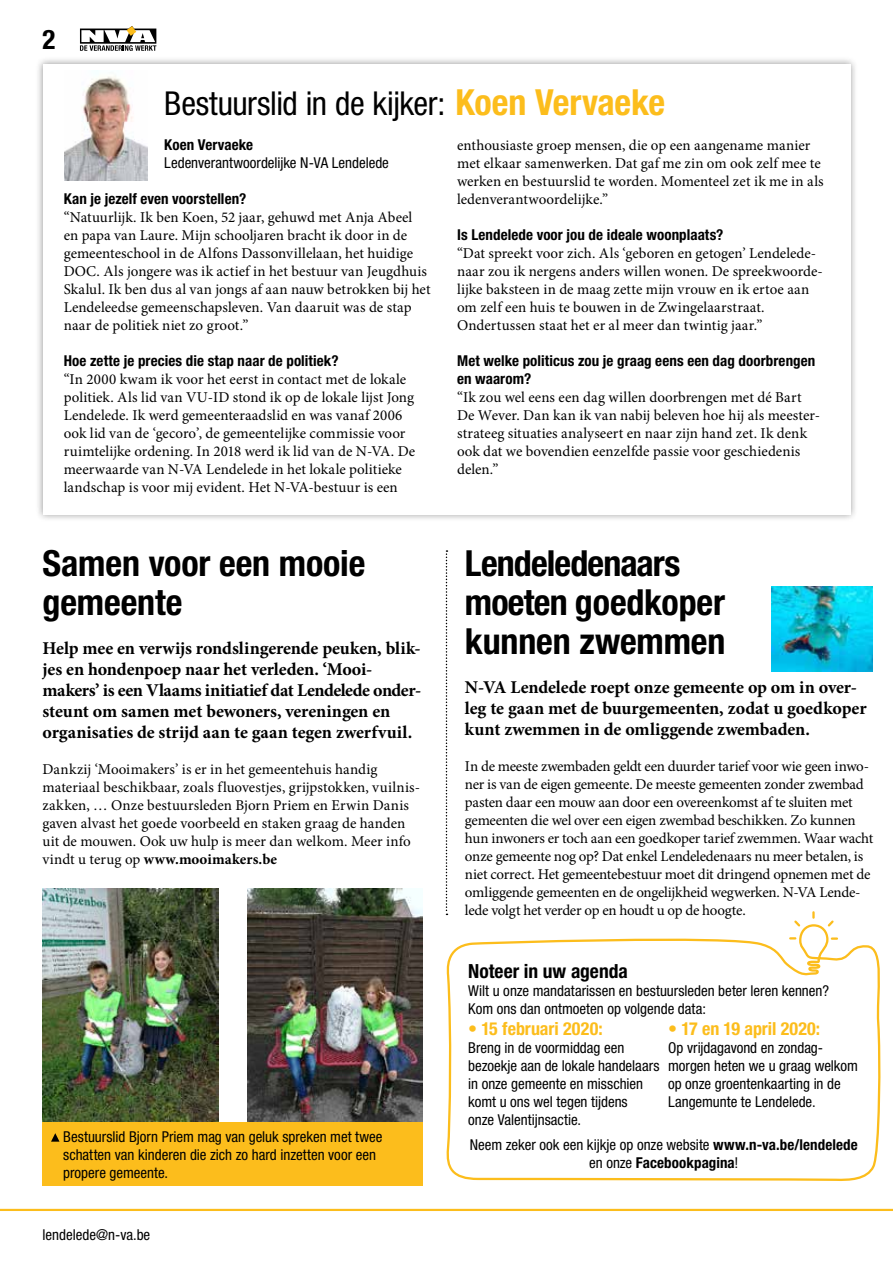
<style>
.page{position:relative;width:893px;height:1263px;background:#fff}
.page>*{position:absolute;margin:0;border:0;box-sizing:border-box;transform-origin:0 0}
.t1{font:700 condensed 36px/39px "Helvetica Neue LT Std";letter-spacing:-.005em;color:#000}
.t2{font:condensed 33px "Helvetica Neue LT Std";letter-spacing:-.015em;color:#000}
.t3{font:700 condensed 27px "Helvetica Neue LT Std";color:#000}
.t4{font:700 condensed 19.5px "Helvetica Neue LT Std";color:#000}
.t5{font:700 18px/21px "Minion Pro";letter-spacing:-.01em;color:#000}
.t6{font:700 condensed 18px "Helvetica Neue LT Std";color:#fcbd1c}
.t7{font:15px/18px "Minion Pro";color:#000}
.t8{font:condensed 15px/18px "Helvetica Neue LT Std";color:#000}
.t9{font:15px/18px "Minion Pro";letter-spacing:-.02em;color:#000}
.t10{font:700 condensed 15px/18px "Helvetica Neue LT Std";letter-spacing:.005em;color:#000}
.s1{font-weight:700;font-size:36px;color:#fcbd1c}
.s2{font-weight:700}
</style>
<div class="page">
<div style="left:35px;top:56px;width:823px;height:466px;background:#000;opacity:.4"></div>
<div style="left:43px;top:64px;width:807px;height:450px;background:#fff"></div>
<img style="left:64px;top:70px;width:83px;height:111px">
<img style="left:772px;top:586px;width:101px;height:86px">
<img style="left:43px;top:888px;width:175px;height:203px">
<img style="left:247px;top:888px;width:176px;height:203px">
<svg style="left:446px;top:550px;width:1px;height:360px"></svg>
<svg style="left:445px;top:910px;width:436px;height:181px"></svg>
<svg style="left:0;top:1091px;width:893px;height:120px"></svg>
<svg style="left:80px;top:26px;width:76px;height:25px"></svg>
<h3 class="t3" style="left:43px;top:23px;width:14px">2</h3>
<h2 class="t2" style="left:164px;top:84px;width:502px">Bestuurslid in de kijker: <span class="s1">Koen Vervaeke</span></h2>
<p class="t10" style="left:164px;top:136px;width:90px">Koen Vervaeke</p>
<p class="t8" style="left:164px;top:154px;width:226px">Ledenverantwoordelijke N-VA Lendelede</p>
<p class="t10" style="left:64px;top:190px;width:184px">Kan je jezelf even voorstellen?</p>
<p class="t7" style="left:64px;top:208px;width:368px">“Natuurlijk. Ik ben Koen, 52 jaar, gehuwd met Anja Abeel en papa van Laure. Mijn schooljaren bracht ik door in de gemeenteschool in de Alfons Dassonvillelaan, het huidige DOC. Als jongere was ik actief in het bestuur van Jeugdhuis Skalul. Ik ben dus al van jongs af aan nauw betrokken bij het Lendeleedse gemeenschapsleven. Van daaruit was de stap naar de politiek niet zo groot.”</p>
<p class="t10" style="left:64px;top:352px;width:277px">Hoe zette je precies die stap naar de politiek?</p>
<p class="t7" style="left:64px;top:370px;width:353px">“In 2000 kwam ik voor het eerst in contact met de lokale politiek. Als lid van VU-ID stond ik op de lokale lijst Jong Lendelede. Ik werd gemeenteraadslid en was vanaf 2006 ook lid van de ‘gecoro’, de gemeentelijke commissie voor ruimtelijke ordening. In 2018 werd ik lid van de N-VA. De meerwaarde van N-VA Lendelede in het lokale politieke landschap is voor mij evident. Het N-VA-bestuur is een</p>
<p class="t7" style="left:457px;top:136px;width:368px">enthousiaste groep mensen, die op een aangename manier met elkaar samenwerken. Dat gaf me zin om ook zelf mee te werken en bestuurslid te worden. Momenteel zet ik me in als ledenverantwoordelijke.”</p>
<p class="t10" style="left:457px;top:226px;width:268px">Is Lendelede voor jou de ideale woonplaats?</p>
<p class="t7" style="left:457px;top:244px;width:367px">“Dat spreekt voor zich. Als ‘geboren en getogen’ Lendelede&shy;naar zou ik nergens anders willen wonen. De spreekwoorde&shy;lijke baksteen in de maag zette mijn vrouw en ik ertoe aan om zelf een huis te bouwen in de Zwingelaarstraat.<br>Ondertussen staat het er al meer dan twintig jaar.”</p>
<p class="t10" style="left:457px;top:352px;width:360px">Met welke politicus zou je graag eens een dag doorbrengen en waarom?</p>
<p class="t7" style="left:457px;top:388px;width:365px">“Ik zou wel eens een dag willen doorbrengen met dé Bart De Wever. Dan kan ik van nabij beleven hoe hij als meester&shy;strateeg situaties analyseert en naar zijn hand zet. Ik denk ook dat we bovendien eenzelfde passie voor geschiedenis delen.”</p>
<h1 class="t1" style="left:43px;top:543px;width:324px">Samen voor een mooie gemeente</h1>
<p class="t5" style="left:43px;top:638px;width:380px">Help mee en verwijs rondslingerende peuken, blik&shy;jes en hondenpoep naar het verleden. ‘Mooi&shy;makers’ is een Vlaams initiatief dat Lendelede onder&shy;steunt om samen met bewoners, vereningen en organisaties de strijd aan te gaan tegen zwerfvuil.</p>
<p class="t7" style="left:43px;top:760px;width:379px">Dankzij ‘Mooimakers’ is er in het gemeentehuis handig materiaal beschikbaar, zoals fluovestjes, grijpstokken, vuilnis&shy;zakken, … Onze bestuursleden Bjorn Priem en Erwin Danis gaven alvast het goede voorbeeld en staken graag de handen uit de mouwen. Ook uw hulp is meer dan welkom. Meer info vindt u terug op <span class="s2">www.mooimakers.be</span></p>
<p class="t8" style="left:63px;top:1127px;width:321px">Bestuurslid Bjorn Priem mag van geluk spreken met twee schatten van kinderen die zich zo hard inzetten voor een propere gemeente.</p>
<p class="t8" style="left:43px;top:1225px;width:109px">lendelede@n-va.be</p>
<h1 class="t1" style="left:465px;top:543px;width:262px">Lendeledenaars moeten goedkoper kunnen zwemmen</h1>
<p class="t5" style="left:465px;top:677px;width:403px">N-VA Lendelede roept onze gemeente op om in over&shy;leg te gaan met de buurgemeenten, zodat u goedkoper kunt zwemmen in de omliggende zwembaden.</p>
<p class="t9" style="left:465px;top:757px;width:410px">In de meeste zwembaden geldt een duurder tarief voor wie geen inwo&shy;ner is van de eigen gemeente. De meeste gemeenten zonder zwembad pasten daar een mouw aan door een overeenkomst af te sluiten met gemeenten die wel over een eigen zwembad beschikken. Zo kunnen hun inwoners er toch aan een goedkoper tarief zwemmen. Waar wacht onze gemeente nog op? Dat enkel Lendeledenaars nu meer betalen, is niet correct. Het gemeentebestuur moet dit dringend opnemen met de omliggende gemeenten en de ongelijkheid wegwerken. N-VA Lende&shy;lede volgt het verder op en houdt u op de hoogte.</p>
<h3 class="t4" style="left:468px;top:959px;width:161px">Noteer in uw agenda</h3>
<p class="t8" style="left:468px;top:981px;width:362px">Wilt u onze mandatarissen en bestuursleden beter leren kennen?<br>Kom ons dan ontmoeten op volgende data:</p>
<p class="t6" style="left:468px;top:1017px;width:136px">• 15 februari 2020:</p>
<p class="t8" style="left:468px;top:1038px;width:193px">Breng in de voormiddag een bezoekje aan de lokale handelaars in onze gemeente en misschien komt u ons wel tegen tijdens<br>onze Valentijnsactie.</p>
<p class="t6" style="left:668px;top:1017px;width:154px">• 17 en 19 april 2020:</p>
<p class="t8" style="left:668px;top:1038px;width:191px">Op vrijdagavond en zondag&shy;morgen heten we u graag welkom op onze groentenkaarting in de<br>Langemunte te Lendelede.</p>
<p class="t8" style="left:470px;top:1135px;width:390px;text-align:center">Neem zeker ook een kijkje op onze website <span class="s2">www.n-va.be/lendelede </span>en onze <span class="s2">Facebookpagina</span>!</p>
</div>
